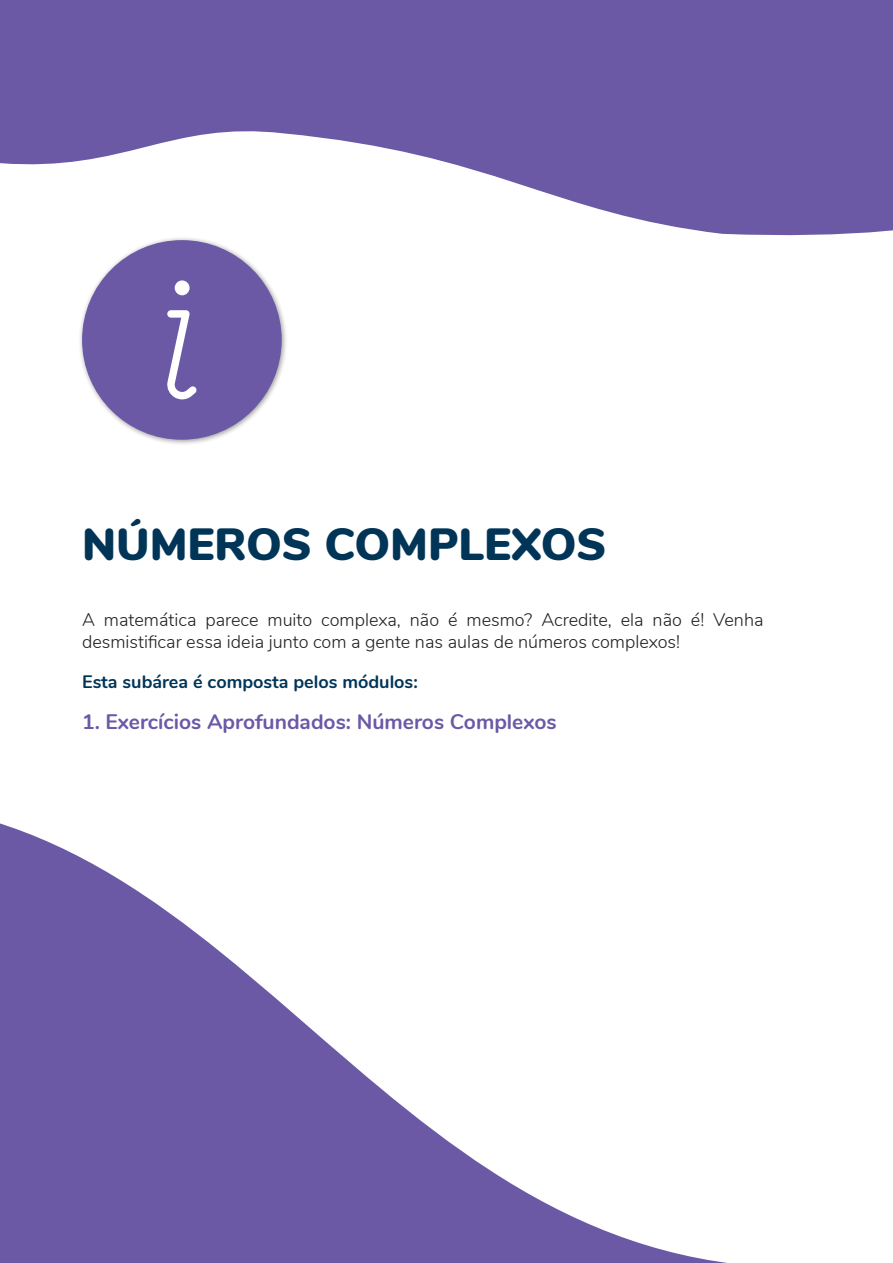
<style>
.page{position:relative;width:893px;height:1263px;background:#fff}
.page>*{position:absolute;margin:0;border:0;box-sizing:border-box;transform-origin:0 0}
.t1{font:900 45px "Nunito";color:#003558}
.t2{font:700 21px "Nunito";color:#6b59a6}
.t3{font:300 18px/21.6px "Nunito";color:#231f20}
.t4{font:700 18px "Nunito";color:#003558}
</style>
<div class="page">
<div style="left:78px;top:236px;width:210px;height:210px;background:#231f20;opacity:.43"></div>
<div style="left:82px;top:240px;width:200px;height:200px;background:#6b59a6;border-radius:50%"></div>
<svg style="left:0;top:823px;width:727px;height:440px"></svg>
<svg style="left:0;top:0;width:893px;height:246px;fill:#6b59a6"></svg>
<svg style="left:167px;top:310px;width:30px;height:89px"></svg>
<div style="left:175px;top:280px;width:15px;height:15px;background:#fff;border-radius:50%"></div>
<h1 class="t1" style="left:82px;top:511px;width:526px">NÚMEROS COMPLEXOS</h1>
<p class="t3" style="left:82px;top:608px;width:683px">A matemática parece muito complexa, não é mesmo? Acredite, ela não é! Venha desmistificar essa ideia junto com a gente nas aulas de números complexos!</p>
<p class="t4" style="left:82px;top:668px;width:337px">Esta subárea é composta pelos módulos:</p>
<p class="t2" style="left:82px;top:706px;width:476px">1. Exercícios Aprofundados: Números Complexos</p>
</div>
